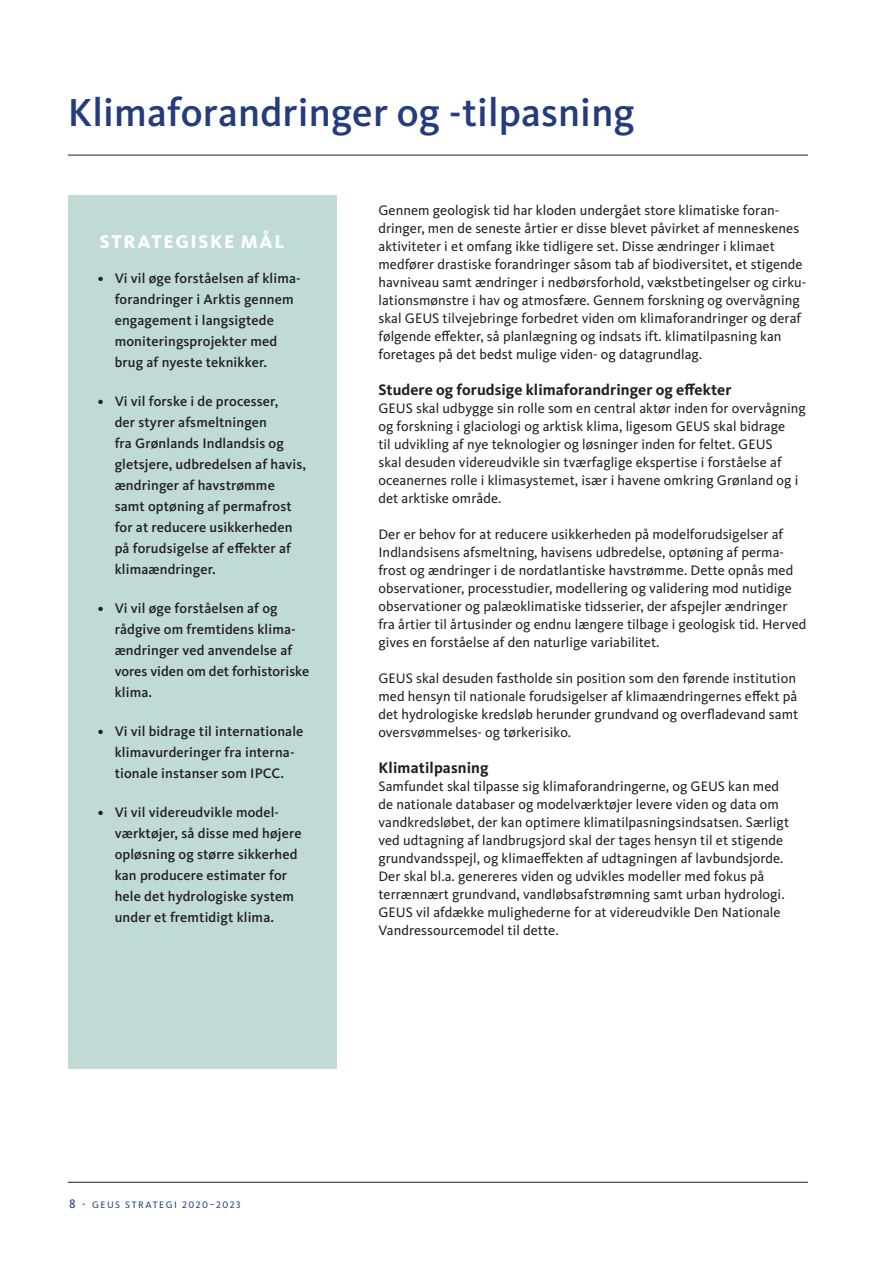
<style>
.page{position:relative;width:893px;height:1263px;background:#fff}
.page>*{position:absolute;margin:0;border:0;box-sizing:border-box;transform-origin:0 0}
.Rubrik{font:500 40.5px "Kievit Pro";letter-spacing:.005em;color:#243c7e}
.t1{font:800 19.05px "Kievit Pro";letter-spacing:.085em;color:#fff}
.underrubrik{font:700 15.75px "Kievit Pro";letter-spacing:.005em;color:#231f20}
.Brød{font:14.25px/18px "Kievit Pro";letter-spacing:.005em;color:#231f20}
.t2{font:500 14.25px/21px "Kievit Pro";letter-spacing:.01em;color:#231f20}
.underrubrik-2{font:14.25px/18px "Kievit Pro";letter-spacing:.005em;color:#231f20}
.t3{font:9.75px "Kievit Pro";letter-spacing:.155em;color:#243c7e}
.s1{font-size:12.75px}
</style>
<div class="page">
<hr style="left:68px;top:1182px;width:740px;height:1px;background:#231f20">
<hr style="left:68px;top:155px;width:740px;height:1px;background:#231f20">
<div style="left:68px;top:196px;width:268px;height:873px;background:#c0dad6"></div>
<p class="Rubrik" style="left:68px;top:89px;width:568px">Klimaforandringer og -tilpasning</p>
<h2 class="t1" style="left:100px;top:230px;width:186px">STRATEGISKE MÅL</h2>
<p class="t2" style="left:115px;top:268px;width:188px;text-indent:-17px">• Vi vil øge forståelsen af klima&shy;forandringer i Arktis gennem engagement i langsigtede moniteringsprojekter med brug af nyeste teknikker.</p>
<p class="t2" style="left:115px;top:391px;width:193px;text-indent:-17px">• Vi vil forske i de processer,<br>der styrer afsmeltningen<br>fra Grønlands Indlandsis og gletsjere, udbredelsen af havis, ændringer af havstrømme samt optøning af permafrost for at reducere usikkerheden på forudsigelse af effekter af klimaændringer.</p>
<p class="t2" style="left:115px;top:598px;width:196px;text-indent:-17px">• Vi vil øge forståelsen af og rådgive om fremtidens klima&shy;ændringer ved anvendelse af vores viden om det forhistoriske klima.</p>
<p class="t2" style="left:98px;top:721px;width:207px;text-align:center">• Vi vil bidrage til internationale klimavurderinger fra interna&shy;tionale instanser som IPCC.</p>
<p class="t2" style="left:115px;top:802px;width:188px;text-indent:-17px">• Vi vil videreudvikle model&shy;værktøjer, så disse med højere opløsning og større sikkerhed kan producere estimater for hele det hydrologiske system under et fremtidigt klima.</p>
<p class="Brød" style="left:378px;top:201px;width:429px">Gennem geologisk tid har kloden undergået store klimatiske foran&shy;dringer, men de seneste årtier er disse blevet påvirket af menneskenes aktiviteter i et omfang ikke tidligere set. Disse ændringer i klimaet medfører drastiske forandringer såsom tab af biodiversitet, et stigende havniveau samt ændringer i nedbørsforhold, vækstbetingelser og cirku&shy;lationsmønstre i hav og atmosfære. Gennem forskning og overvågning skal GEUS tilvejebringe forbedret viden om klimaforandringer og deraf følgende effekter, så planlægning og indsats ift. klimatilpasning kan foretages på det bedst mulige viden- og datagrundlag.</p>
<p class="underrubrik" style="left:378px;top:380px;width:355px">Studere og forudsige klimaforandringer og effekter</p>
<p class="underrubrik-2" style="left:378px;top:399px;width:429px">GEUS skal udbygge sin rolle som en central aktør inden for overvågning og forskning i glaciologi og arktisk klima, ligesom GEUS skal bidrage<br>til udvikling af nye teknologier og løsninger inden for feltet. GEUS<br>skal desuden videreudvikle sin tværfaglige ekspertise i forståelse af oceanernes rolle i klimasystemet, især i havene omkring Grønland og i det arktiske område.</p>
<p class="Brød" style="left:378px;top:525px;width:429px">Der er behov for at reducere usikkerheden på modelforudsigelser af Indlandsisens afsmeltning, havisens udbredelse, optøning af perma&shy;frost og ændringer i de nordatlantiske havstrømme. Dette opnås med observationer, processtudier, modellering og validering mod nutidige observationer og palæoklimatiske tidsserier, der afspejler ændringer fra årtier til årtusinder og endnu længere tilbage i geologisk tid. Herved gives en forståelse af den naturlige variabilitet.</p>
<p class="Brød" style="left:378px;top:669px;width:421px">GEUS skal desuden fastholde sin position som den førende institution med hensyn til nationale forudsigelser af klimaændringernes effekt på det hydrologiske kredsløb herunder grundvand og overfladevand samt oversvømmelses- og tørkerisiko.</p>
<p class="underrubrik" style="left:378px;top:758px;width:112px">Klimatilpasning</p>
<p class="Brød" style="left:378px;top:777px;width:412px">Samfundet skal tilpasse sig klimaforandringerne, og GEUS kan med de nationale databaser og modelværktøjer levere viden og data om vandkredsløbet, der kan optimere klimatilpasningsindsatsen. Særligt ved udtagning af landbrugsjord skal der tages hensyn til et stigende grundvandsspejl, og klimaeffekten af udtagningen af lavbundsjorde.<br>Der skal bl.a. genereres viden og udvikles modeller med fokus på terrænnært grundvand, vandløbsafstrømning samt urban hydrologi.<br>GEUS vil afdække mulighederne for at videreudvikle Den Nationale Vandressourcemodel til dette.</p>
<p class="t3" style="left:69px;top:1199px;width:173px"><span class="s1">8 ⋅</span> GEUS STRATEGI 2020–2023</p>
</div>
